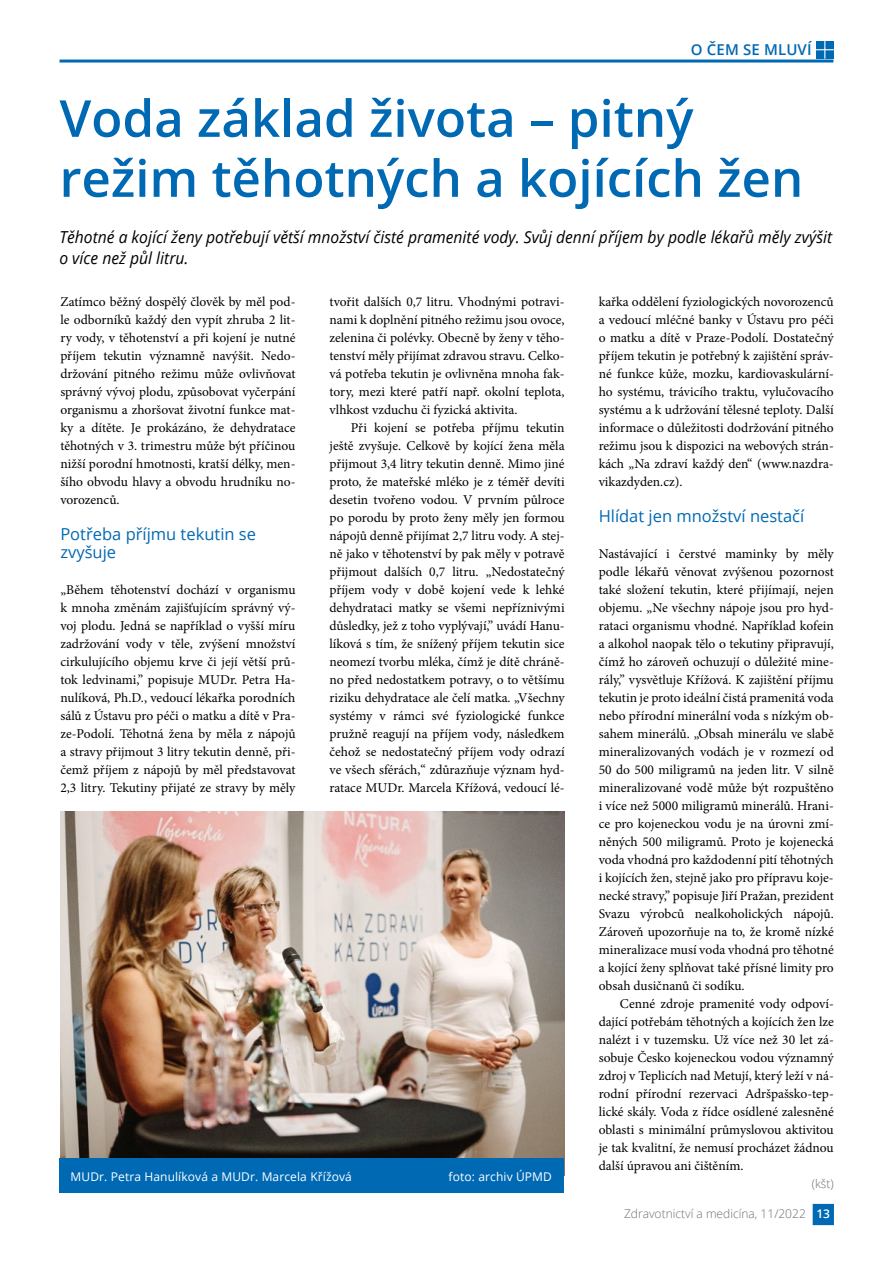
<style>
.page{position:relative;width:893px;height:1263px;background:#fff}
.page>*{position:absolute;margin:0;border:0;box-sizing:border-box;transform-origin:0 0}
.t1{font:600 51px/60px "Open Sans";color:#0069b4}
.t2{font:italic 16.5px/21px "Open Sans";color:#000;scale:.95 1}
.t3{font:16.5px/18px "Open Sans";color:#0069b4}
.t4{font:600 15px "Open Sans";letter-spacing:.01em;color:#0069b4}
.t5{font:13.5px/18px "Minion Pro";color:#000;text-align:justify}
.t6{font:12px "Open Sans";letter-spacing:.01em;color:#fff}
.t7{font:300 12px "Open Sans";color:#706f6f}
.s1{font-weight:600;color:#fff}
</style>
<div class="page">
<div style="left:813px;top:1204px;width:21px;height:21px;background:#0069b4"></div>
<hr style="left:60px;top:60px;width:773px;height:3px;background:#0069b4">
<svg style="left:816px;top:41px;width:18px;height:18px"></svg>
<img style="left:60px;top:812px;width:504px;height:347px">
<div style="left:59px;top:1159px;width:505px;height:34px;background:#0069b4"></div>
<p class="t4" style="left:691px;top:40px;width:122px">O ČEM SE MLUVÍ</p>
<h1 class="t1" style="left:60px;top:87px;width:745px">Voda základ života – pitný režim těhotných a kojících žen</h1>
<p class="t2" style="left:59px;top:226px;width:815px">Těhotné a kojící ženy potřebují větší množství čisté pramenité vody. Svůj denní příjem by podle lékařů měly zvýšit o více než půl litru.</p>
<p class="t5" style="left:60px;top:293px;width:237px">Zatímco běžný dospělý člověk by měl pod&shy;le odborníků každý den vypít zhruba 2 lit&shy;ry vody, v těhotenství a při kojení je nutné příjem tekutin významně navýšit. Nedo&shy;držování pitného režimu může ovlivňovat správný vývoj plodu, způsobovat vyčerpání organismu a zhoršovat životní funkce mat&shy;ky a dítěte. Je prokázáno, že dehydratace těhotných v 3. trimestru může být příčinou nižší porodní hmotnosti, kratší délky, men&shy;šího obvodu hlavy a obvodu hrudníku no&shy;vorozenců.</p>
<p class="t3" style="left:60px;top:525px;width:197px">Potřeba příjmu tekutin se zvyšuje</p>
<p class="t5" style="left:60px;top:581px;width:237px">„Během těhotenství dochází v organismu k mnoha změnám zajišťujícím správný vý&shy;voj plodu. Jedná se například o vyšší míru zadržování vody v těle, zvýšení množství cirkulujícího objemu krve či její větší prů&shy;tok ledvinami,” popisuje MUDr. Petra Ha&shy;nulíková, Ph.D., vedoucí lékařka porodních sálů z Ústavu pro péči o matku a dítě v Pra&shy;ze-Podolí. Těhotná žena by měla z nápojů a stravy přijmout 3 litry tekutin denně, při&shy;čemž příjem z nápojů by měl představovat 2,3 litry. Tekutiny přijaté ze stravy by měly</p>
<p class="t5" style="left:599px;top:293px;width:237px">kařka oddělení fyziologických novorozenců a vedoucí mléčné banky v Ústavu pro péči o matku a dítě v Praze-Podolí. Dostatečný příjem tekutin je potřebný k zajištění správ&shy;né funkce kůže, mozku, kardiovaskulární&shy;ho systému, trávicího traktu, vylučovacího systému a k udržování tělesné teploty. Další informace o důležitosti dodržování pitného režimu jsou k dispozici na webových strán&shy;kách „Na zdraví každý den“ (www.nazdra&shy;vikazdyden.cz).</p>
<p class="t3" style="left:599px;top:507px;width:207px">Hlídat jen množství nestačí</p>
<p class="t5" style="left:599px;top:545px;width:237px">Nastávající i čerstvé maminky by měly podle lékařů věnovat zvýšenou pozornost také složení tekutin, které přijímají, nejen objemu. „Ne všechny nápoje jsou pro hyd&shy;rataci organismu vhodné. Například kofein a alkohol naopak tělo o tekutiny připravují, čímž ho zároveň ochuzují o důležité mine&shy;rály,” vysvětluje Křížová. K zajištění příjmu tekutin je proto ideální čistá pramenitá voda nebo přírodní minerální voda s nízkým ob&shy;sahem minerálů. „Obsah minerálu ve slabě mineralizovaných vodách je v rozmezí od 50 do 500 miligramů na jeden litr. V silně mineralizované vodě může být rozpuštěno i více než 5000 miligramů minerálů. Hrani&shy;ce pro kojeneckou vodu je na úrovni zmí&shy;něných 500 miligramů. Proto je kojenecká voda vhodná pro každodenní pití těhotných i kojících žen, stejně jako pro přípravu koje&shy;necké stravy,” popisuje Jiří Pražan, prezident Svazu výrobců nealkoholických nápojů.<br>Zároveň upozorňuje na to, že kromě nízké mineralizace musí voda vhodná pro těhotné a kojící ženy splňovat také přísné limity pro obsah dusičnanů či sodíku.</p>
<p class="t5" style="left:599px;top:995px;width:237px;text-indent:21px">Cenné zdroje pramenité vody odpoví&shy;dající potřebám těhotných a kojících žen lze nalézt i v tuzemsku. Už více než 30 let zá&shy;sobuje Česko kojeneckou vodou významný zdroj v Teplicích nad Metují, který leží v ná&shy;rodní přírodní rezervaci Adršpašsko-tep&shy;lické skály. Voda z řídce osídlené zalesněné oblasti s minimální průmyslovou aktivitou je tak kvalitní, že nemusí procházet žádnou další úpravou ani čištěním.</p>
<p class="t7" style="left:812px;top:1175px;width:23px">(kšt)</p>
<p class="t5" style="left:329px;top:293px;width:237px">tvořit dalších 0,7 litru. Vhodnými potravi&shy;nami k doplnění pitného režimu jsou ovoce, zelenina či polévky. Obecně by ženy v těho&shy;tenství měly přijímat zdravou stravu. Celko&shy;vá potřeba tekutin je ovlivněna mnoha fak&shy;tory, mezi které patří např. okolní teplota, vlhkost vzduchu či fyzická aktivita.</p>
<p class="t5" style="left:329px;top:419px;width:237px;text-indent:21px">Při kojení se potřeba příjmu tekutin ještě zvyšuje. Celkově by kojící žena měla přijmout 3,4 litry tekutin denně. Mimo jiné proto, že mateřské mléko je z téměř devíti desetin tvořeno vodou. V prvním půlroce po porodu by proto ženy měly jen formou nápojů denně přijímat 2,7 litru vody. A stej&shy;ně jako v těhotenství by pak měly v potravě přijmout dalších 0,7 litru. „Nedostatečný příjem vody v době kojení vede k lehké dehydrataci matky se všemi nepříznivými důsledky, jež z toho vyplývají,” uvádí Hanu&shy;líková s tím, že snížený příjem tekutin sice neomezí tvorbu mléka, čímž je dítě chráně&shy;no před nedostatkem potravy, o to většímu riziku dehydratace ale čelí matka. „Všechny systémy v rámci své fyziologické funkce pružně reagují na příjem vody, následkem čehož se nedostatečný příjem vody odrazí ve všech sférách,“ zdůrazňuje význam hyd&shy;ratace MUDr. Marcela Křížová, vedoucí lé-</p>
<p class="t6" style="left:71px;top:1168px;width:283px">MUDr. Petra Hanulíková a MUDr. Marcela Křížová</p>
<p class="t6" style="left:449px;top:1168px;width:105px">foto: archiv ÚPMD</p>
<p class="t7" style="left:624px;top:1205px;width:208px">Zdravotnictví a medicína, 11/2022 <span class="s1">13</span></p>
</div>
